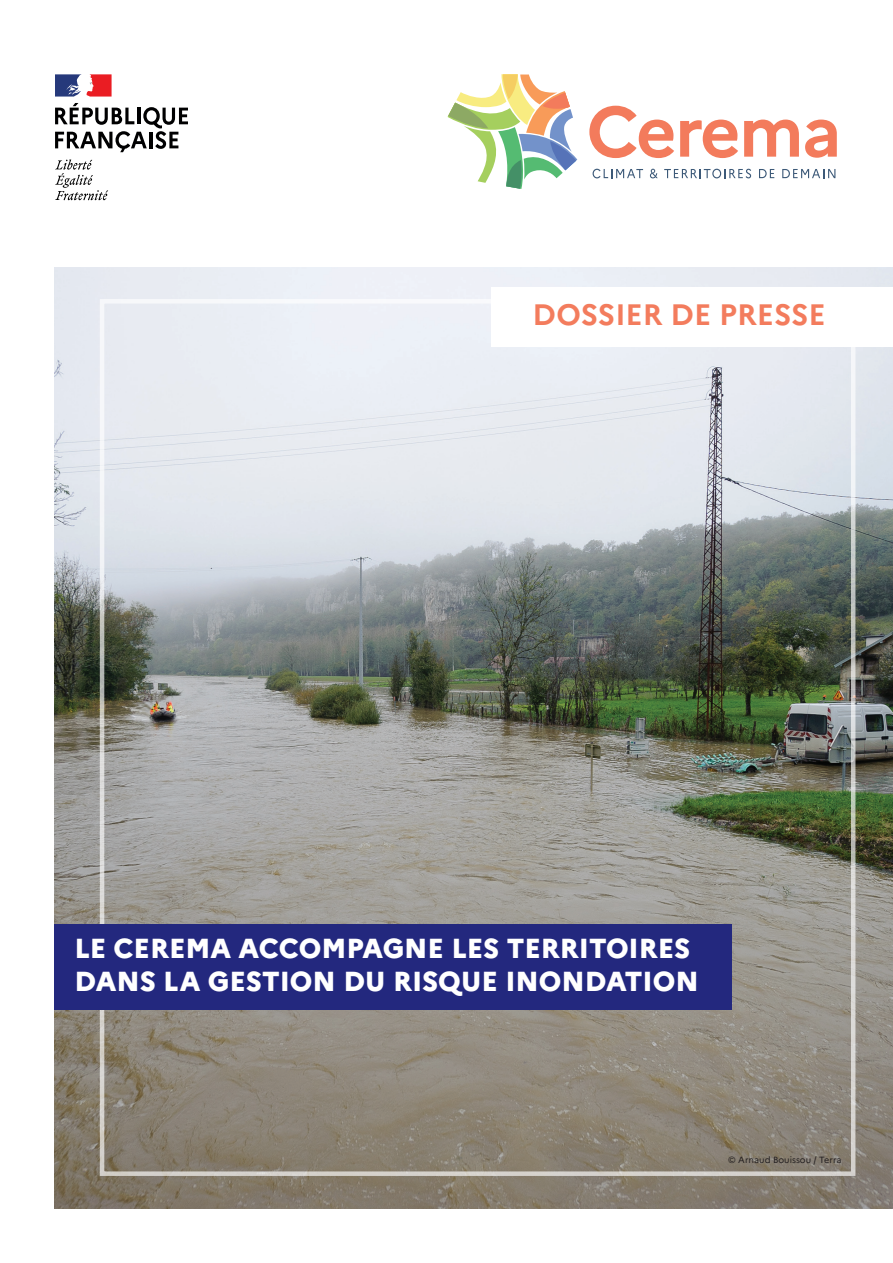
<style>
.page{position:relative;width:893px;height:1263px;background:#fff}
.page>*{position:absolute;margin:0;border:0;box-sizing:border-box;transform-origin:0 0}
.t1{font:700 29.55px "Marianne";color:#f37c5d}
.t2{font:800 27.45px/33px "Marianne";color:#fff}
.t3{font:9px "Marianne";color:#231f20}
</style>
<div class="page">
<img style="left:54px;top:268px;width:839px;height:941px">
<svg style="left:55px;top:103px;width:133px;height:49px"></svg>
<svg style="left:55px;top:159px;width:53px;height:41px"></svg>
<svg style="left:55px;top:74px;width:57px;height:23px"></svg>
<svg style="left:448px;top:74px;width:129px;height:115px"></svg>
<svg style="left:589px;top:106px;width:85px;height:52px"></svg>
<svg style="left:680px;top:120px;width:58px;height:38px"></svg>
<svg style="left:744px;top:120px;width:55px;height:37px"></svg>
<svg style="left:805px;top:120px;width:32px;height:38px"></svg>
<svg style="left:593px;top:169px;width:50px;height:9px"></svg>
<svg style="left:650px;top:169px;width:8px;height:9px"></svg>
<svg style="left:664px;top:169px;width:87px;height:9px"></svg>
<svg style="left:759px;top:169px;width:15px;height:9px"></svg>
<svg style="left:782px;top:169px;width:53px;height:9px"></svg>
<div style="left:491px;top:287px;width:402px;height:60px;background:#fff"></div>
<div style="left:100px;top:299px;width:755px;height:877px;border:4px solid #fff"></div>
<div style="left:54px;top:925px;width:677px;height:85px;background:#23287e"></div>
<p class="t1" style="left:533px;top:297px;width:295px">DOSSIER DE PRESSE</p>
<p class="t2" style="left:74px;top:932px;width:626px">LE CEREMA ACCOMPAGNE LES TERRITOIRES<br>DANS LA GESTION DU RISQUE INONDATION</p>
<p class="t3" style="left:728px;top:1155px;width:115px">© Arnaud Bouissou / Terra</p>
</div>
